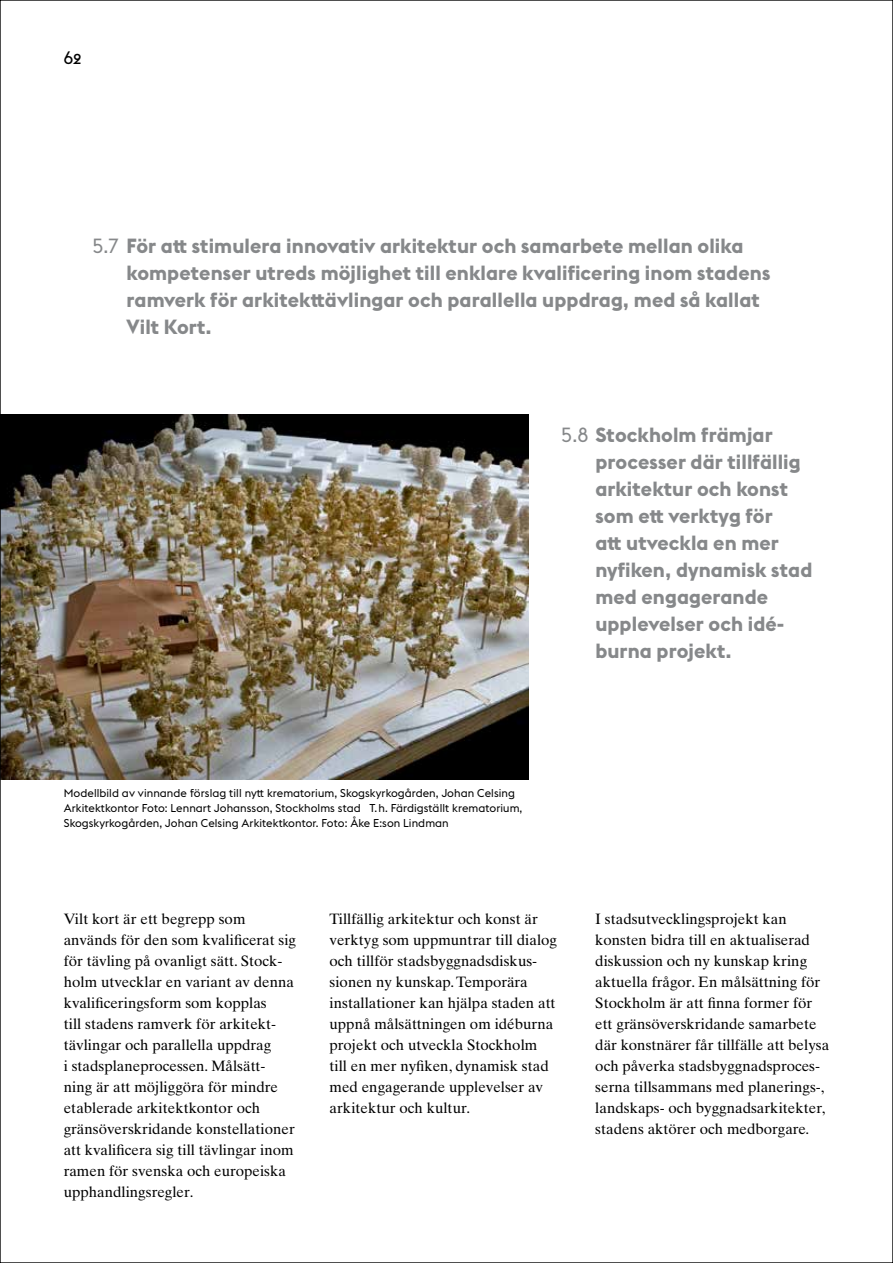
<style>
.page{position:relative;width:893px;height:1263px;background:#fff}
.page>*{position:absolute;margin:0;border:0;box-sizing:border-box;transform-origin:0 0}
.t1{font:700 20.25px/27px "Stockholm Type";letter-spacing:.005em;color:#86888a}
.t2{font:18.75px "Stockholm Type";color:#000}
.t3{font:15px/21px "Times Ten LT Std";color:#000}
.t4{font:11.25px/15px "Stockholm Type";letter-spacing:.005em;color:#000}
.s1{font-weight:400}
</style>
<div class="page">
<img style="left:2px;top:415px;width:527px;height:364px">
<p class="t2" style="left:64px;top:44px;width:20px">62</p>
<h1 class="t1" style="left:127px;top:231px;width:645px;text-indent:-34px"><span class="s1">5.7</span> För att stimulera innovativ arkitektur och samarbete mellan olika kompetenser utreds möjlighet till enklare kvalificering inom stadens ramverk för arkitekttävlingar och parallella uppdrag, med så kallat Vilt Kort.</h1>
<h1 class="t1" style="left:595px;top:420px;width:219px;text-indent:-34px"><span class="s1">5.8</span> Stockholm främjar processer där tillfällig arkitektur och konst som ett verktyg för<br>att utveckla en mer nyfiken, dynamisk stad med engagerande upplevelser och idé&shy;burna projekt.</h1>
<p class="t4" style="left:64px;top:785px;width:460px">Modellbild av vinnande förslag till nytt krematorium, Skogskyrkogården, Johan Celsing<br>Arkitektkontor Foto: Lennart Johansson, Stockholms stad T.h. Färdigställt krematorium,<br>Skogskyrkogården, Johan Celsing Arkitektkontor. Foto: Åke E:son Lindman</p>
<p class="t3" style="left:64px;top:909px;width:234px">Vilt kort är ett begrepp som används för den som kvalificerat sig för tävling på ovanligt sätt. Stock&shy;holm utvecklar en variant av denna kvalificeringsform som kopplas<br>till stadens ramverk för arkitekt&shy;tävlingar och parallella uppdrag<br>i stadsplaneprocessen. Målsätt&shy;ning är att möjliggöra för mindre etablerade arkitektkontor och gränsöverskridande konstellationer att kvalificera sig till tävlingar inom ramen för svenska och europeiska upphandlingsregler.</p>
<p class="t3" style="left:330px;top:909px;width:229px">Tillfällig arkitektur och konst är verktyg som uppmuntrar till dialog och tillför stadsbyggnadsdiskus&shy;sionen ny kunskap. Temporära installationer kan hjälpa staden att uppnå målsättningen om idéburna projekt och utveckla Stockholm till en mer nyfiken, dynamisk stad med engagerande upplevelser av arkitektur och kultur.</p>
<p class="t3" style="left:595px;top:909px;width:235px">I stadsutvecklingsprojekt kan konsten bidra till en aktualiserad diskussion och ny kunskap kring aktuella frågor. En målsättning för Stockholm är att finna former för ett gränsöverskridande samarbete där konstnärer får tillfälle att belysa och påverka stadsbyggnadsproces&shy;serna tillsammans med planerings-, landskaps- och byggnadsarkitekter, stadens aktörer och medborgare.</p>
</div>
